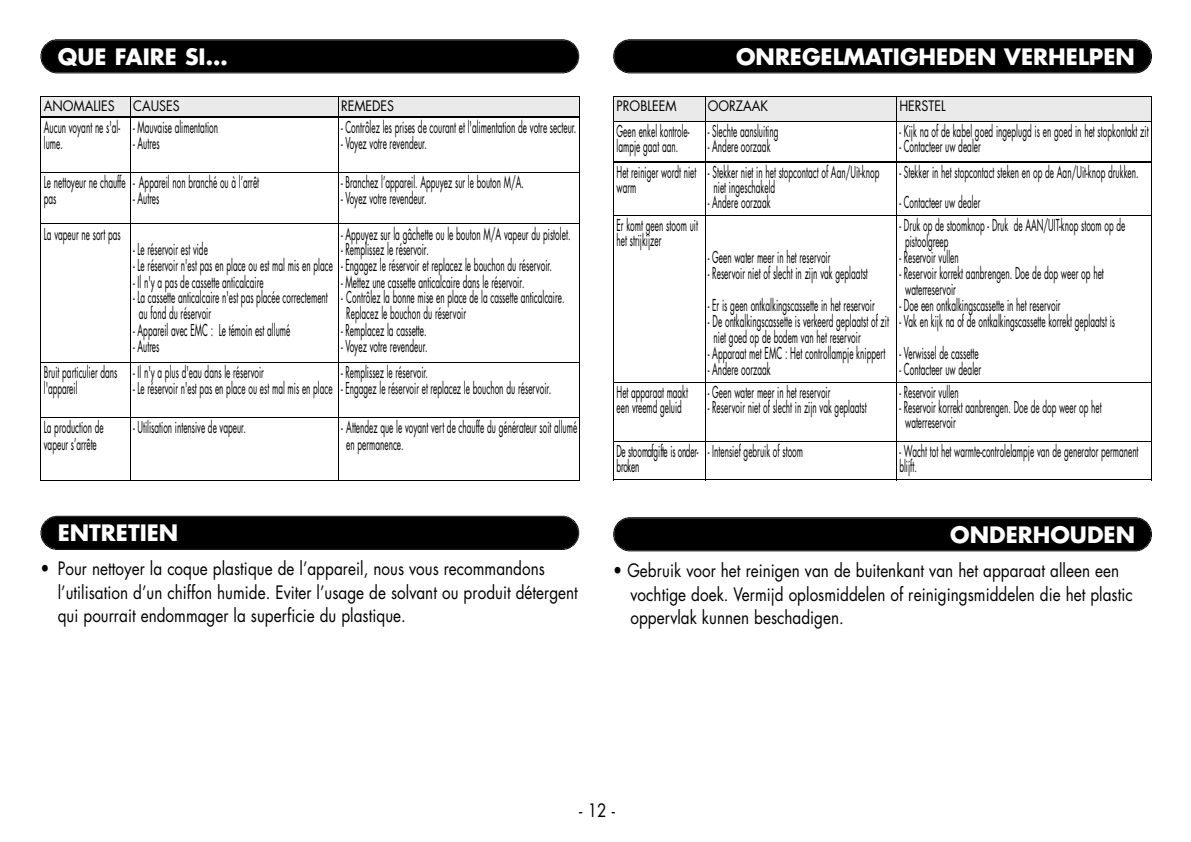
<style>
.page{position:relative;width:1191px;height:842px;background:#fff}
.page>*{position:absolute;margin:0;border:0;box-sizing:border-box;transform-origin:0 0}
.t1{font:700 22px "Futura";color:#fff}
.t2{font:18px/23.8px "Futura";color:#000;scale:.85 1}
.t3{font:16px/15.8px "Futura";color:#000;scale:.51 1}
.t4{font:16px/15.4px "Futura";letter-spacing:-.03em;color:#000;scale:.51 1}
.t5{font:14px "Futura";color:#000;scale:.89 1}
</style>
<div class="page">
<svg style="left:40px;top:39px;width:539px;height:34px;background:#080808"></svg>
<svg style="left:40px;top:515px;width:539px;height:34px;background:#0b0b0b"></svg>
<svg style="left:613px;top:517px;width:539px;height:34px;background:#080808"></svg>
<svg style="left:613px;top:39px;width:539px;height:34px;background:#080808"></svg>
<div style="left:614px;top:97px;width:91px;height:24px;background:#eaeaea"></div>
<div style="left:706px;top:97px;width:190px;height:24px;background:#eaeaea"></div>
<div style="left:897px;top:97px;width:254px;height:24px;background:#eaeaea"></div>
<hr style="left:613px;top:96px;width:1px;height:384px;background:#000">
<hr style="left:705px;top:96px;width:1px;height:384px;background:#000">
<hr style="left:896px;top:96px;width:1px;height:384px;background:#000">
<hr style="left:1151px;top:96px;width:1px;height:384px;background:#000">
<hr style="left:613px;top:96px;width:539px;height:1px;background:#000">
<hr style="left:613px;top:121px;width:539px;height:1px;background:#000">
<hr style="left:613px;top:162px;width:539px;height:1px;background:#000">
<hr style="left:613px;top:214px;width:539px;height:1px;background:#000">
<hr style="left:613px;top:381px;width:539px;height:1px;background:#000">
<hr style="left:613px;top:441px;width:539px;height:1px;background:#000">
<hr style="left:613px;top:479px;width:539px;height:1px;background:#000">
<div style="left:41px;top:97px;width:89px;height:20px;background:#eaeaea"></div>
<div style="left:131px;top:97px;width:207px;height:20px;background:#eaeaea"></div>
<div style="left:339px;top:97px;width:240px;height:20px;background:#eaeaea"></div>
<hr style="left:40px;top:96px;width:1px;height:384px;background:#000">
<hr style="left:130px;top:96px;width:1px;height:384px;background:#000">
<hr style="left:338px;top:96px;width:1px;height:384px;background:#000">
<hr style="left:579px;top:96px;width:1px;height:384px;background:#000">
<hr style="left:40px;top:96px;width:540px;height:1px;background:#000">
<hr style="left:40px;top:117px;width:540px;height:1px;background:#000">
<hr style="left:40px;top:172px;width:540px;height:1px;background:#000">
<hr style="left:40px;top:223px;width:540px;height:1px;background:#000">
<hr style="left:40px;top:362px;width:540px;height:1px;background:#000">
<hr style="left:40px;top:417px;width:540px;height:1px;background:#000">
<hr style="left:40px;top:479px;width:540px;height:1px;background:#000">
<h1 class="t1" style="left:58px;top:46px;width:171px">QUE FAIRE SI…</h1>
<p class="t5" style="left:44px;top:99px;width:81px">ANOMALIES</p>
<p class="t5" style="left:133px;top:99px;width:54px">CAUSES</p>
<p class="t5" style="left:341px;top:99px;width:61px">REMEDES</p>
<p class="t3" style="left:44px;top:120px;width:151px;line-height:16.4px">Aucun voyant ne s'al&shy;lume.</p>
<p class="t3" style="left:133px;top:120px;width:168px">- Mauvaise alimentation</p>
<p class="t3" style="left:341px;top:120px;width:463px">- Contrôlez les prises de courant et l'alimentation de votre secteur.</p>
<p class="t3" style="left:341px;top:137px;width:170px">- Voyez votre revendeur.</p>
<p class="t3" style="left:133px;top:137px;width:54px">- Autres</p>
<p class="t3" style="left:44px;top:176px;width:162px">Le nettoyeur ne chauffe pas</p>
<p class="t3" style="left:133px;top:176px;width:249px">- Appareil non branché ou à l’arrêt</p>
<p class="t3" style="left:133px;top:191px;width:53px">- Autres</p>
<p class="t3" style="left:44px;top:227px;width:152px">La vapeur ne sort pas</p>
<p class="t3" style="left:133px;top:243px;width:148px">- Le réservoir est vide</p>
<p class="t3" style="left:133px;top:259px;width:393px">- Le réservoir n'est pas en place ou est mal mis en place</p>
<p class="t3" style="left:133px;top:275px;width:257px">- Il n'y a pas de cassette anticalcaire</p>
<p class="t3" style="left:139px;top:291px;width:372px;text-indent:-6px">- La cassette anticalcaire n'est pas placée correctement au fond du réservoir</p>
<p class="t3" style="left:133px;top:323px;width:310px">- Appareil avec EMC : Le témoin est allumé</p>
<p class="t3" style="left:133px;top:339px;width:53px">- Autres</p>
<p class="t3" style="left:44px;top:366px;width:146px">Bruit particulier dans l'appareil</p>
<p class="t3" style="left:133px;top:366px;width:258px">- Il n'y a plus d'eau dans le réservoir</p>
<p class="t3" style="left:133px;top:382px;width:393px">- Le réservoir n'est pas en place ou est mal mis en place</p>
<p class="t3" style="left:341px;top:176px;width:360px">- Branchez l’appareil. Appuyez sur le bouton M/A.</p>
<p class="t3" style="left:341px;top:191px;width:169px">- Voyez votre revendeur.</p>
<p class="t3" style="left:341px;top:227px;width:452px">- Appuyez sur la gâchette ou le bouton M/A vapeur du pistolet.</p>
<p class="t3" style="left:341px;top:243px;width:174px">- Remplissez le réservoir.</p>
<p class="t3" style="left:341px;top:259px;width:415px">- Engagez le réservoir et replacez le bouchon du réservoir.</p>
<p class="t3" style="left:341px;top:275px;width:361px">- Mettez une cassette anticalcaire dans le réservoir.</p>
<p class="t3" style="left:346px;top:291px;width:429px;text-indent:-5px">- Contrôlez la bonne mise en place de la cassette anticalcaire.<br>Replacez le bouchon du réservoir</p>
<p class="t3" style="left:341px;top:323px;width:170px">- Remplacez la cassette.</p>
<p class="t3" style="left:341px;top:339px;width:171px">- Voyez votre revendeur.</p>
<p class="t3" style="left:341px;top:366px;width:172px">- Remplissez le réservoir.</p>
<p class="t3" style="left:341px;top:382px;width:414px">- Engagez le réservoir et replacez le bouchon du réservoir.</p>
<p class="t3" style="left:44px;top:420px;width:119px;line-height:16.4px">La production de vapeur s’arrête</p>
<p class="t3" style="left:133px;top:420px;width:223px">- Utilisation intensive de vapeur.</p>
<p class="t3" style="left:346px;top:420px;width:454px;line-height:16.4px;text-indent:-5px">- Attendez que le voyant vert de chauffe du générateur soit allumé en permanence.</p>
<h1 class="t1" style="left:736px;top:46px;width:400px">ONREGELMATIGHEDEN VERHELPEN</h1>
<p class="t5" style="left:616px;top:99px;width:69px">PROBLEEM</p>
<p class="t5" style="left:708px;top:99px;width:69px">OORZAAK</p>
<p class="t5" style="left:899px;top:99px;width:54px">HERSTEL</p>
<p class="t3" style="left:616px;top:125px;width:144px;line-height:14.8px">Geen enkel kontrole&shy;lampje gaat aan.</p>
<p class="t3" style="left:708px;top:125px;width:140px">- Slechte aansluiting</p>
<p class="t3" style="left:899px;top:125px;width:490px">- Kijk na of de kabel goed ingeplugd is en goed in het stopkontakt zit</p>
<p class="t3" style="left:899px;top:140px;width:161px">- Contacteer uw dealer</p>
<p class="t3" style="left:708px;top:140px;width:124px">- Andere oorzaak</p>
<p class="t3" style="left:616px;top:166px;width:158px">Het reiniger wordt niet warm</p>
<p class="t3" style="left:713px;top:166px;width:327px;text-indent:-6px">- Stekker niet in het stopcontact of Aan/Uit-knop niet ingeschakeld</p>
<p class="t3" style="left:708px;top:196px;width:124px">- Andere oorzaak</p>
<p class="t3" style="left:616px;top:219px;width:161px;line-height:14.8px">Er komt geen stoom uit het strijkijzer</p>
<p class="t3" style="left:708px;top:250px;width:242px">- Geen water meer in het reservoir</p>
<p class="t3" style="left:708px;top:266px;width:315px">- Reservoir niet of slecht in zijn vak geplaatst</p>
<p class="t3" style="left:708px;top:298px;width:329px">- Er is geen ontkalkingscassette in het reservoir</p>
<p class="t3" style="left:713px;top:314px;width:345px;text-indent:-6px">- De ontkalkingscassette is verkeerd geplaatst of zit niet goed op de bodem van het reservoir</p>
<p class="t3" style="left:708px;top:346px;width:350px">- Apparaat met EMC : Het controllampje knippert</p>
<p class="t3" style="left:708px;top:362px;width:125px">- Andere oorzaak</p>
<p class="t3" style="left:616px;top:386px;width:142px;line-height:14.8px">Het apparaat maakt een vreemd geluid</p>
<p class="t3" style="left:708px;top:385px;width:242px">- Geen water meer in het reservoir</p>
<p class="t3" style="left:708px;top:400px;width:313px">- Reservoir niet of slecht in zijn vak geplaatst</p>
<p class="t3" style="left:899px;top:166px;width:471px">- Stekker in het stopcontact steken en op de Aan/Uit-knop drukken.</p>
<p class="t3" style="left:899px;top:196px;width:161px">- Contacteer uw dealer</p>
<p class="t3" style="left:905px;top:218px;width:433px;text-indent:-6px">- Druk op de stoomknop - Druk de AAN/UIT-knop stoom op de pistoolgreep</p>
<p class="t3" style="left:899px;top:250px;width:118px">- Reservoir vullen</p>
<p class="t3" style="left:905px;top:266px;width:391px;text-indent:-6px">- Reservoir korrekt aanbrengen. Doe de dop weer op het waterreservoir</p>
<p class="t3" style="left:899px;top:298px;width:318px">- Doe een ontkalkingscassette in het reservoir</p>
<p class="t3" style="left:899px;top:314px;width:424px">- Vak en kijk na of de ontkalkingscassette korrekt geplaatst is</p>
<p class="t3" style="left:899px;top:346px;width:157px">- Verwissel de cassette</p>
<p class="t3" style="left:899px;top:362px;width:162px">- Contacteer uw dealer</p>
<p class="t3" style="left:899px;top:385px;width:118px">- Reservoir vullen</p>
<p class="t3" style="left:905px;top:401px;width:387px;line-height:14.8px;text-indent:-6px">- Reservoir korrekt aanbrengen. Doe de dop weer op het waterreservoir</p>
<p class="t4" style="left:616px;top:444px;width:162px">De stoomafgifte is onder&shy;b ro ke n</p>
<p class="t3" style="left:708px;top:444px;width:188px">- Intensief gebruik of stoom</p>
<p class="t3" style="left:899px;top:444px;width:470px">- Wacht tot het warmte-controlelampje van de generator permanent blijft.</p>
<h1 class="t1" style="left:58px;top:523px;width:122px">ENTRETIEN</h1>
<h1 class="t1" style="left:950px;top:524px;width:186px">ONDERHOUDEN</h1>
<p class="t2" style="left:58px;top:557px;width:613px;text-indent:-17px">• Pour nettoyer la coque plastique de l’appareil, nous vous recommandons l’utilisation d’un chiffon humide. Eviter l’usage de solvant ou produit détergent qui pourrait endommager la superficie du plastique.</p>
<p class="t2" style="left:630px;top:560px;width:592px;text-indent:-17px">• Gebruik voor het reinigen van de buitenkant van het apparaat alleen een vochtige doek. Vermijd oplosmiddelen of reinigingsmiddelen die het plastic oppervlak kunnen beschadigen.</p>
<p class="t2" style="left:579px;top:800px;width:44px">-12-</p>
</div>
